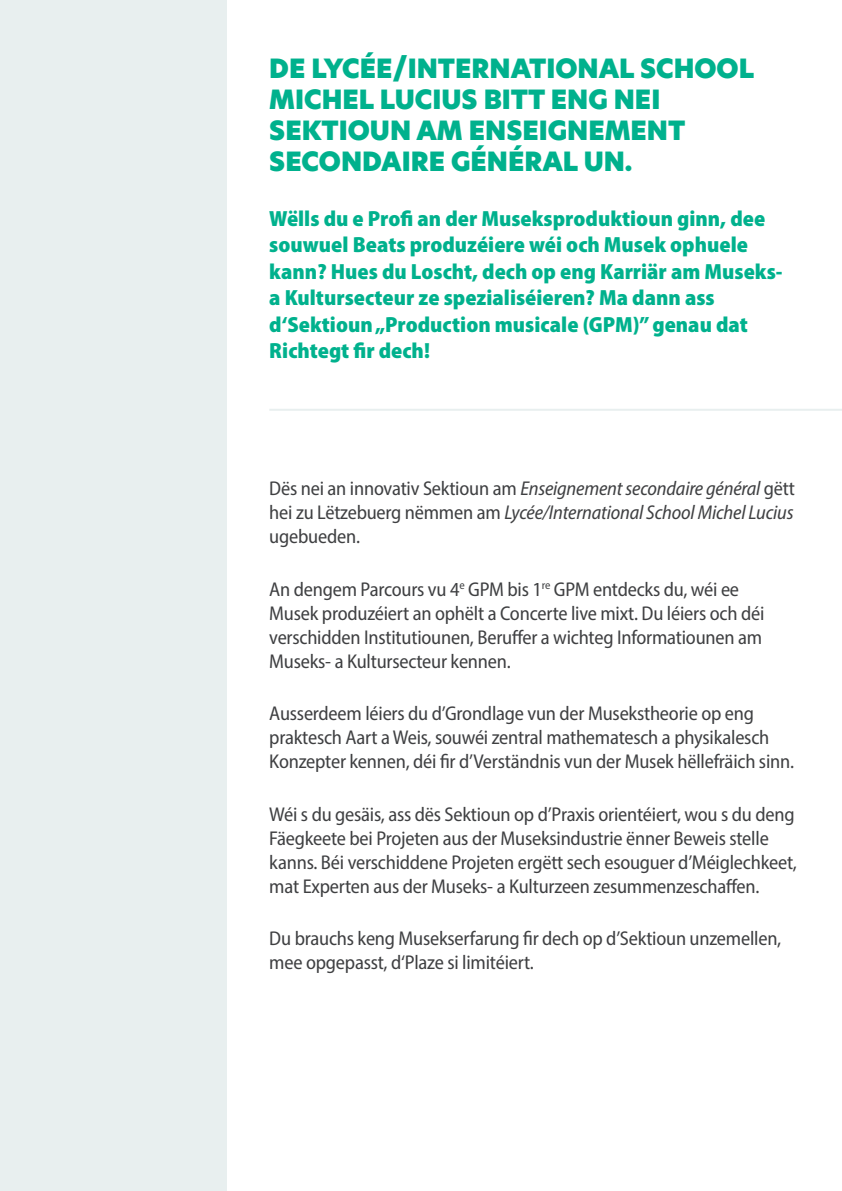
<style>
.page{position:relative;width:842px;height:1191px;background:#fff}
.page>*{position:absolute;margin:0;border:0;box-sizing:border-box;transform-origin:0 0}
.Titel_H1{font:26px/31.2px "New Hero Super";color:#00b18d}
.Intro_Fliestext{font:22px/26.4px "Myriad Variable Concept";color:#00b18d}
.Fliestext{font:20px/24px "Myriad Variable Concept";letter-spacing:-.01em;color:#3f4042}
.Fliestext-2{font:italic 20px/24px "Myriad Variable Concept";letter-spacing:-.01em;color:#3f4042;text-align:justify}
.s1{font-style:normal}
</style>
<div class="page">
<div style="left:0;top:0;width:227px;height:1191px;background:#e8efef"></div>
<hr style="left:269px;top:409px;width:573px;height:2px;background:#e8efef">
<h1 class="Titel_H1" style="left:269px;top:53px;width:486px">DE LYCÉE/INTERNATIONAL SCHOOL<br>MICHEL LUCIUS BITT ENG NEI<br>SEKTIOUN AM ENSEIGNEMENT<br>SECONDAIRE GÉNÉRAL UN.</h1>
<p class="Intro_Fliestext" style="left:269px;top:205px;width:515px">Wëlls du e Profi an der Museksproduktioun ginn, dee souwuel Beats produzéiere wéi och Musek ophuele kann? Hues du Loscht, dech op eng Karriär am Museks&shy;a Kultursecteur ze spezialiséieren? Ma dann ass d‘Sektioun „Production musicale (GPM)” genau dat Richtegt fir dech!</p>
<p class="Fliestext-2" style="left:269px;top:477px;width:527px"><span class="s1">Dës nei an innovativ Sektioun am</span> Enseignement secondaire général <span class="s1">gëtt hei zu Lëtzebuerg nëmmen am</span> Lycée/International School Michel Lucius <span class="s1">ugebueden.</span></p>
<p class="Fliestext" style="left:269px;top:577px;width:497px">An dengem Parcours vu 4<sup>e</sup> GPM bis 1<sup>re</sup> GPM entdecks du, wéi ee Musek produzéiert an ophëlt a Concerte live mixt. Du léiers och déi verschidden Institutiounen, Beruffer a wichteg Informatiounen am Museks- a Kultursecteur kennen.</p>
<p class="Fliestext" style="left:269px;top:701px;width:526px">Ausserdeem léiers du d’Grondlage vun der Musekstheorie op eng praktesch Aart a Weis, souwéi zentral mathematesch a physikalesch<br>Konzepter kennen, déi fir d’Verständnis vun der Musek hëllefräich sinn.</p>
<p class="Fliestext" style="left:269px;top:802px;width:529px">Wéi s du gesäis, ass dës Sektioun op d’Praxis orientéiert, wou s du deng Fäegkeete bei Projeten aus der Museksindustrie ënner Beweis stelle kanns. Béi verschiddene Projeten ergëtt sech esouguer d’Méiglechkeet, mat Experten aus der Museks- a Kulturzeen zesummenzeschaffen.</p>
<p class="Fliestext" style="left:269px;top:926px;width:514px">Du brauchs keng Musekserfarung fir dech op d’Sektioun unzemellen, mee opgepasst, d‘Plaze si limitéiert.</p>
</div>
